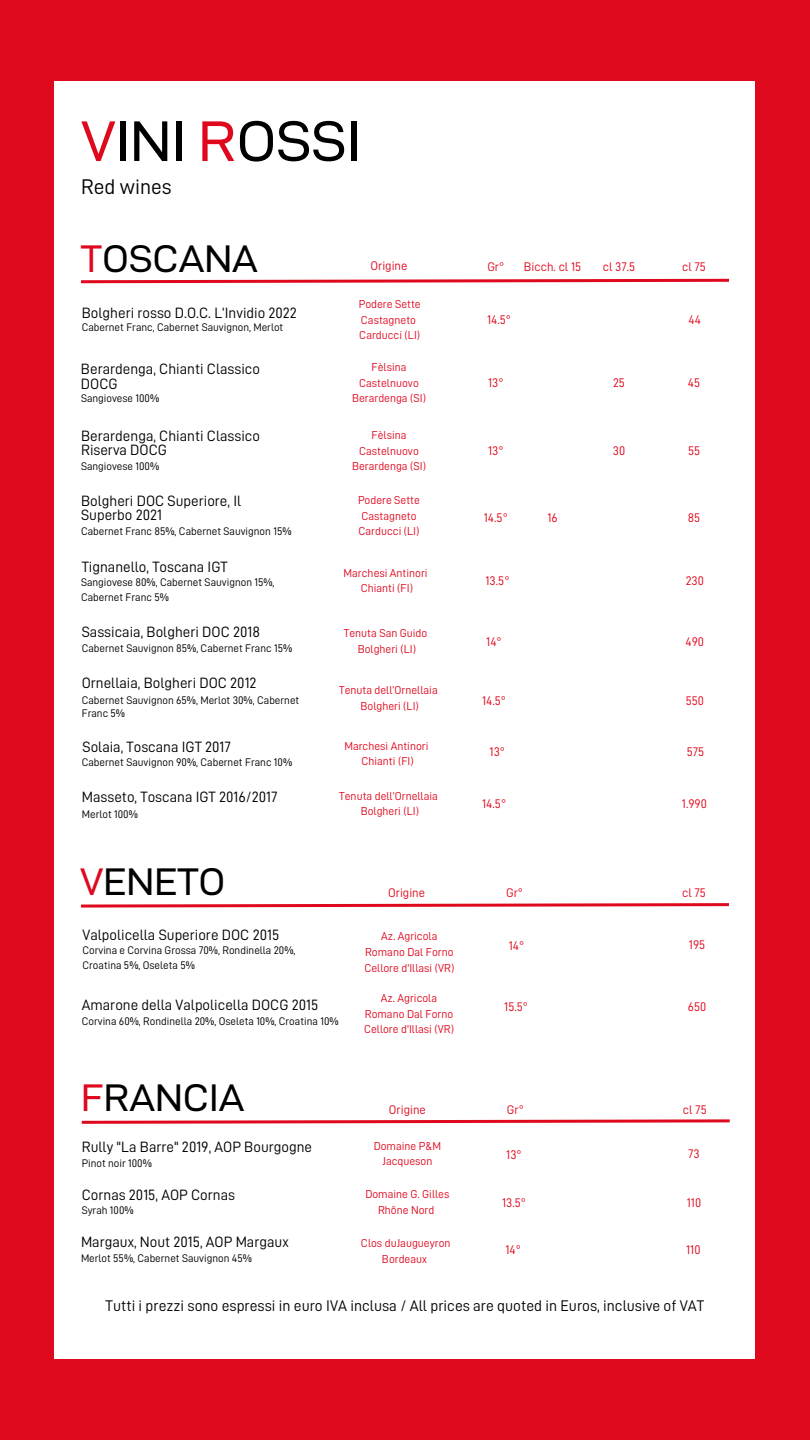
<style>
.page{position:relative;width:810px;height:1440px;background:#df091e}
.page>*{position:absolute;margin:0;border:0;box-sizing:border-box;transform-origin:0 0}
.t1{font:57.4px "D DIN Exp";color:#000}
.t2{font:38.6px "D DIN Exp";color:#000}
.t3{font:21.3px "D DIN";color:#000}
.t4{font:15.5px "D DIN";color:#000}
.t5{font:15px/14.3px "D DIN";color:#000}
.t6{font:12.5px "D DIN";color:#df091e}
.t7{font:11.5px/15.7px "D DIN";color:#df091e;text-align:center}
.t8{font:11px/15px "D DIN";color:#000}
.s1{color:#df091e}
</style>
<div class="page">
<div style="left:55px;top:81px;width:700px;height:1278px;background:#fff"></div>
<svg style="left:81px;top:1119px;width:649px;height:5px"></svg>
<svg style="left:81px;top:278px;width:648px;height:6px"></svg>
<svg style="left:81px;top:903px;width:648px;height:5px"></svg>
<h1 class="t1" style="left:81px;top:109px;width:281px"><span class="s1">V</span>INI <span class="s1">R</span>OSSI</h1>
<h3 class="t3" style="left:81px;top:176px;width:92px">Red wines</h3>
<h5 class="t2" style="left:81px;top:237px;width:178px"><span class="s1">T</span>OSCANA</h5>
<h5 class="t6" style="left:371px;top:260px;width:38px">Origine</h5>
<p class="t6" style="left:487px;top:260px;width:18px">Gr°</p>
<p class="t6" style="left:524px;top:260px;width:59px">Bicch. cl 15</p>
<h4 class="t6" style="left:603px;top:260px;width:34px">cl 37.5</h4>
<p class="t6" style="left:682px;top:260px;width:25px">cl 75</p>
<h4 class="t5" style="left:82px;top:306px;width:217px">Bolgheri rosso D.O.C. L’Invidio 2022</h4>
<p class="t8" style="left:82px;top:320px;width:203px">Cabernet Franc, Cabernet Sauvignon, Merlot</p>
<h5 class="t5" style="left:81px;top:362px;width:181px">Berardenga, Chianti Classico<br>DOCG</h5>
<h5 class="t8" style="left:81px;top:391px;width:80px">Sangiovese 100%</h5>
<h5 class="t5" style="left:81px;top:429px;width:181px">Berardenga, Chianti Classico<br>Riserva DOCG</h5>
<h5 class="t8" style="left:81px;top:459px;width:80px">Sangiovese 100%</h5>
<h5 class="t5" style="left:81px;top:494px;width:162px">Bolgheri DOC Superiore, Il<br>Superbo 2021</h5>
<h4 class="t8" style="left:81px;top:523px;width:212px">Cabernet Franc 85%, Cabernet Sauvignon 15%</h4>
<h5 class="t7" style="left:359px;top:296px;width:64px;text-align:left">Podere Sette<br>Castagneto<br>Carducci (LI)</h5>
<p class="t7" style="left:352px;top:359px;width:75px">Fèlsina<br>Castelnuovo<br>Berardenga (SI)</p>
<h5 class="t7" style="left:352px;top:427px;width:75px">Fèlsina<br>Castelnuovo<br>Berardenga (SI)</h5>
<h5 class="t7" style="left:358px;top:492px;width:64px;text-align:left">Podere Sette<br>Castagneto<br>Carducci (LI)</h5>
<h5 class="t6" style="left:487px;top:314px;width:25px">14.5°</h5>
<h5 class="t6" style="left:689px;top:314px;width:14px">44</h5>
<p class="t6" style="left:488px;top:377px;width:17px">13°</p>
<p class="t6" style="left:613px;top:377px;width:13px">25</p>
<h4 class="t6" style="left:688px;top:377px;width:14px">45</h4>
<h5 class="t6" style="left:488px;top:445px;width:17px">13°</h5>
<p class="t6" style="left:613px;top:445px;width:14px">30</p>
<h4 class="t6" style="left:688px;top:445px;width:14px">55</h4>
<p class="t6" style="left:484px;top:512px;width:25px">14.5°</p>
<h5 class="t6" style="left:688px;top:512px;width:14px">85</h5>
<h5 class="t6" style="left:547px;top:512px;width:12px">16</h5>
<h2 class="t5" style="left:82px;top:560px;width:147px">Tignanello, Toscana IGT</h2>
<h5 class="t8" style="left:81px;top:575px;width:195px">Sangiovese 80%, Cabernet Sauvignon 15%,<br>Cabernet Franc 5%</h5>
<h5 class="t7" style="left:344px;top:565px;width:86px">Marchesi Antinori<br>Chianti (FI)</h5>
<h5 class="t6" style="left:486px;top:574px;width:25px">13.5°</h5>
<h4 class="t6" style="left:686px;top:574px;width:20px">230</h4>
<h5 class="t5" style="left:82px;top:625px;width:180px">Sassicaia, Bolgheri DOC 2018</h5>
<h5 class="t8" style="left:82px;top:641px;width:212px">Cabernet Sauvignon 85%, Cabernet Franc 15%</h5>
<h4 class="t7" style="left:344px;top:626px;width:85px">Tenuta San Guido<br>Bolgheri (LI)</h4>
<p class="t6" style="left:486px;top:635px;width:17px">14°</p>
<h5 class="t6" style="left:686px;top:635px;width:20px">490</h5>
<h5 class="t5" style="left:82px;top:676px;width:176px">Ornellaia, Bolgheri DOC 2012</h5>
<h5 class="t8" style="left:82px;top:694px;width:219px;line-height:12.9px">Cabernet Sauvignon 65%, Merlot 30%, Cabernet<br>Franc 5%</h5>
<h4 class="t7" style="left:339px;top:683px;width:100px">Tenuta dell’Ornellaia<br>Bolgheri (LI)</h4>
<p class="t6" style="left:482px;top:695px;width:25px">14.5°</p>
<h5 class="t6" style="left:686px;top:695px;width:20px">550</h5>
<h5 class="t5" style="left:83px;top:740px;width:150px">Solaia, Toscana IGT 2017</h5>
<h5 class="t8" style="left:82px;top:755px;width:212px">Cabernet Sauvignon 90%, Cabernet Franc 10%</h5>
<h4 class="t7" style="left:344px;top:738px;width:86px">Marchesi Antinori<br>Chianti (FI)</h4>
<p class="t6" style="left:490px;top:746px;width:17px">13°</p>
<h5 class="t6" style="left:687px;top:746px;width:19px">575</h5>
<h5 class="t5" style="left:82px;top:790px;width:197px">Masseto, Toscana IGT 2016/2017</h5>
<h5 class="t8" style="left:82px;top:806px;width:58px">Merlot 100%</h5>
<h2 class="t7" style="left:339px;top:788px;width:100px">Tenuta dell’Ornellaia<br>Bolgheri (LI)</h2>
<h5 class="t6" style="left:482px;top:798px;width:25px">14.5°</h5>
<h5 class="t6" style="left:682px;top:798px;width:27px">1.990</h5>
<p class="t2" style="left:80px;top:860px;width:147px"><span class="s1">V</span>ENETO</p>
<h5 class="t6" style="left:388px;top:887px;width:38px">Origine</h5>
<h5 class="t6" style="left:506px;top:887px;width:18px">Gr°</h5>
<p class="t6" style="left:682px;top:887px;width:25px">cl 75</p>
<h4 class="t5" style="left:83px;top:928px;width:198px">Valpolicella Superiore DOC 2015</h4>
<p class="t8" style="left:83px;top:943px;width:214px">Corvina e Corvina Grossa 70%, Rondinella 20%,<br>Croatina 5%, Oseleta 5%</p>
<h5 class="t7" style="left:364px;top:928px;width:91px">Az. Agricola<br>Romano Dal Forno<br>Cellore d'Illasi (VR)</h5>
<h5 class="t6" style="left:509px;top:939px;width:17px">14°</h5>
<h5 class="t6" style="left:689px;top:938px;width:18px">195</h5>
<h4 class="t5" style="left:82px;top:998px;width:238px">Amarone della Valpolicella DOCG 2015</h4>
<p class="t8" style="left:82px;top:1014px;width:258px">Corvina 60%, Rondinella 20%, Oseleta 10%, Croatina 10%</p>
<h5 class="t7" style="left:364px;top:990px;width:91px">Az. Agricola<br>Romano Dal Forno<br>Cellore d'Illasi (VR)</h5>
<h5 class="t6" style="left:504px;top:1001px;width:25px">15.5°</h5>
<h5 class="t6" style="left:688px;top:1000px;width:20px">650</h5>
<h2 class="t2" style="left:81px;top:1077px;width:165px"><span class="s1">F</span>RANCIA</h2>
<h5 class="t6" style="left:389px;top:1103px;width:38px">Origine</h5>
<h5 class="t6" style="left:507px;top:1103px;width:18px">Gr°</h5>
<h5 class="t6" style="left:683px;top:1103px;width:25px">cl 75</h5>
<h5 class="t5" style="left:82px;top:1140px;width:232px">Rully "La Barre" 2019, AOP Bourgogne</h5>
<p class="t8" style="left:82px;top:1156px;width:72px">Pinot noir 100%</p>
<p class="t7" style="left:374px;top:1138px;width:69px">Domaine P&amp;M<br>Jacqueson</p>
<h4 class="t6" style="left:506px;top:1149px;width:17px">13°</h4>
<p class="t6" style="left:688px;top:1148px;width:13px">73</p>
<h5 class="t5" style="left:82px;top:1188px;width:155px">Cornas 2015, AOP Cornas</h5>
<h5 class="t8" style="left:82px;top:1203px;width:53px">Syrah 100%</h5>
<h4 class="t7" style="left:365px;top:1186px;width:86px">Domaine G. Gilles<br>Rhône Nord</h4>
<p class="t6" style="left:502px;top:1197px;width:25px">13.5°</p>
<h5 class="t6" style="left:687px;top:1196px;width:16px">110</h5>
<h5 class="t5" style="left:81px;top:1235px;width:209px">Margaux, Nout 2015, AOP Margaux</h5>
<p class="t8" style="left:81px;top:1250px;width:172px">Merlot 55%, Cabernet Sauvignon 45%</p>
<h4 class="t7" style="left:361px;top:1235px;width:91px">Clos duJaugueyron<br>Bordeaux</h4>
<p class="t6" style="left:506px;top:1244px;width:17px">14°</p>
<h5 class="t6" style="left:686px;top:1244px;width:16px">110</h5>
<h4 class="t4" style="left:106px;top:1298px;width:600px">Tutti i prezzi sono espressi in euro IVA inclusa / All prices are quoted in Euros, inclusive of VAT</h4>
</div>
